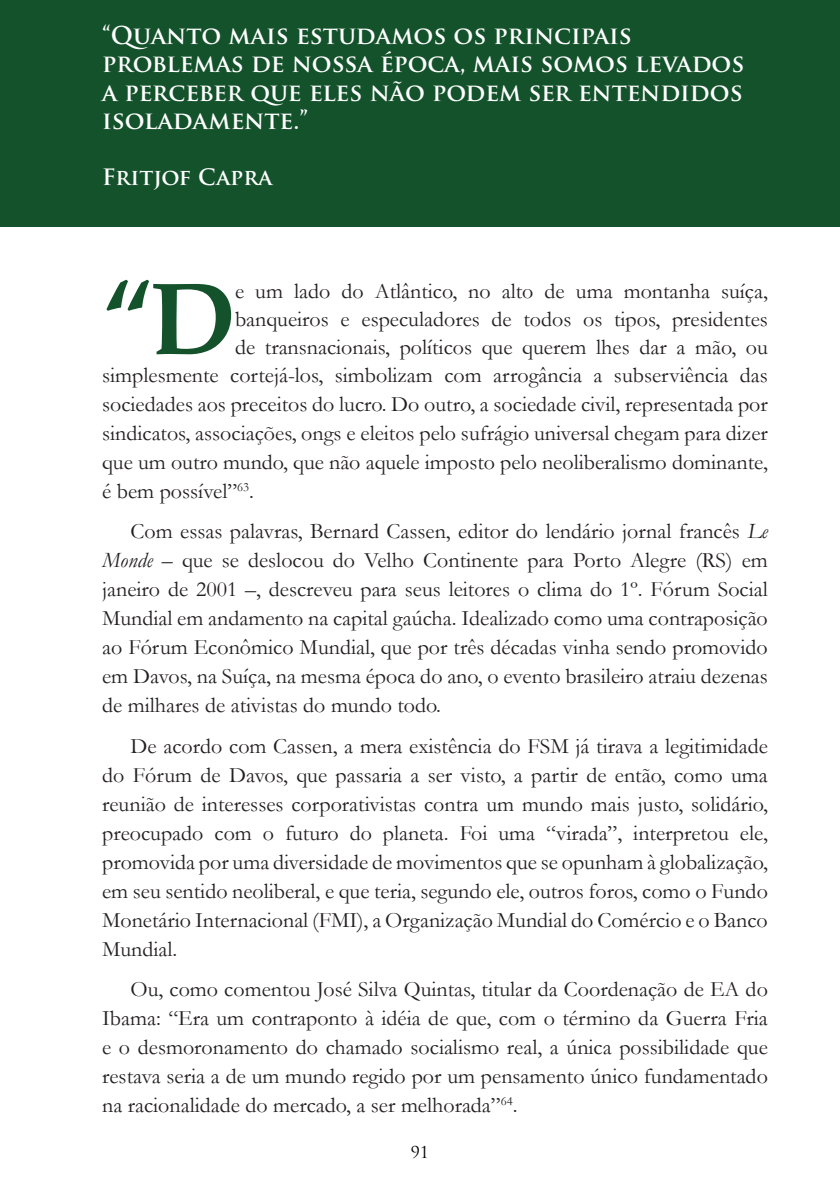
<style>
.page{position:relative;width:840px;height:1191px;background:#fff}
.page>*{position:absolute;margin:0;border:0;box-sizing:border-box;transform-origin:0 0}
.texto_comum{font:700 102.6px "Book Antiqua";color:#13522a}
.t1{font:700 24px/28px "Trajan Pro";color:#fff}
.texto_comum-2{font:22px/29px "Garamond";color:#231f20;text-align:justify}
.t2{font:700 22px "Trajan Pro";color:#fff}
.t3{font:16px "Trajan Pro";color:#000}
.s1{font-style:italic}
</style>
<div class="page">
<div style="left:0;top:0;width:839px;height:227px;background:#13522a"></div>
<p class="t1" style="left:102px;top:22px;width:643px">“Quanto mais estudamos os principais problemas de nossa época, mais somos levados a perceber que eles não podem ser entendidos isoladamente.”</p>
<p class="t2" style="left:102px;top:163px;width:172px">Fritjof Capra</p>
<p class="texto_comum" style="left:102px;top:249px;width:134px">“D</p>
<p class="texto_comum-2" style="left:235px;top:276px;width:534px">e um lado do Atlântico, no alto de uma montanha suíça,</p>
<p class="texto_comum-2" style="left:235px;top:304px;width:534px">banqueiros e especuladores de todos os tipos, presidentes</p>
<p class="texto_comum-2" style="left:235px;top:332px;width:534px">de transnacionais, políticos que querem lhes dar a mão, ou</p>
<p class="texto_comum-2" style="left:102px;top:360px;width:667px">simplesmente cortejá-los, simbolizam com arrogância a subserviência das</p>
<p class="texto_comum-2" style="left:102px;top:389px;width:666px">sociedades aos preceitos do lucro. Do outro, a sociedade civil, representada por</p>
<p class="texto_comum-2" style="left:102px;top:418px;width:666px">sindicatos, associações, ongs e eleitos pelo sufrágio universal chegam para dizer</p>
<p class="texto_comum-2" style="left:102px;top:447px;width:666px">que um outro mundo, que não aquele imposto pelo neoliberalismo dominante,</p>
<p class="texto_comum-2" style="left:102px;top:476px;width:153px">é bem possível”<sup>63</sup>.</p>
<p class="texto_comum-2" style="left:102px;top:516px;width:667px;text-indent:28px">Com essas palavras, Bernard Cassen, editor do lendário jornal francês <span class="s1">Le Monde</span> – que se deslocou do Velho Continente para Porto Alegre (RS) em janeiro de 2001 –, descreveu para seus leitores o clima do 1º. Fórum Social Mundial em andamento na capital gaúcha. Idealizado como uma contraposição ao Fórum Econômico Mundial, que por três décadas vinha sendo promovido em Davos, na Suíça, na mesma época do ano, o evento brasileiro atraiu dezenas de milhares de ativistas do mundo todo.</p>
<p class="texto_comum-2" style="left:102px;top:731px;width:667px;text-indent:28px">De acordo com Cassen, a mera existência do FSM já tirava a legitimidade do Fórum de Davos, que passaria a ser visto, a partir de então, como uma reunião de interesses corporativistas contra um mundo mais justo, solidário, preocupado com o futuro do planeta. Foi uma “virada”, interpretou ele, promovida por uma diversidade de movimentos que se opunham à globalização, em seu sentido neoliberal, e que teria, segundo ele, outros foros, como o Fundo Monetário Internacional (FMI), a Organização Mundial do Comércio e o Banco Mundial.</p>
<p class="texto_comum-2" style="left:102px;top:974px;width:667px;text-indent:28px">Ou, como comentou José Silva Quintas, titular da Coordenação de EA do Ibama: “Era um contraponto à idéia de que, com o término da Guerra Fria e o desmoronamento do chamado socialismo real, a única possibilidade que restava seria a de um mundo regido por um pensamento único fundamentado na racionalidade do mercado, a ser melhorada”<sup>64</sup>.</p>
<p class="t3" style="left:410px;top:1141px;width:20px">91</p>
</div>
